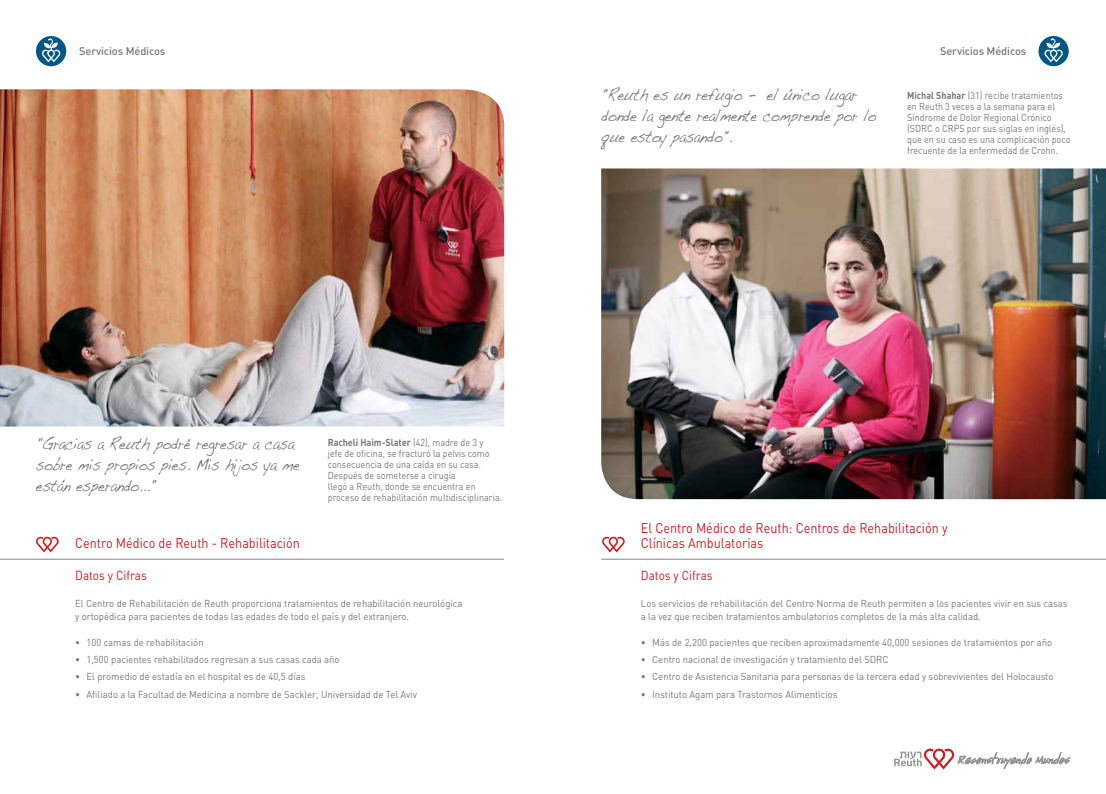
<style>
.page{position:relative;width:1106px;height:794px;background:#fff}
.page>*{position:absolute;margin:0;border:0;box-sizing:border-box;transform-origin:0 0}
.t1{font:17px/21px "Handwriting Dakota";letter-spacing:-.01em;color:#77787b;scale:.8 1}
.t2{font:14px/15px "DIN";color:#cd1e25;scale:.9 1}
.t3{font:13px "DIN";color:#cd1e25;scale:.9 1}
.t4{font:500 11px "DIN";letter-spacing:-.01em;color:#77787b}
.t5{font:10px/13px "DIN";color:#77787b;scale:.95 1}
.t6{font:10px/11px "DIN";color:#77787b;scale:.9 1}
.s1{font-weight:700}
</style>
<div class="page">
<svg style="left:36px;top:537px;width:23px;height:15px"></svg>
<svg style="left:602px;top:537px;width:22px;height:15px"></svg>
<hr style="left:0;top:559px;width:504px;height:1px;background:#808285">
<hr style="left:601px;top:559px;width:505px;height:1px;background:#808285">
<svg style="left:894px;top:748px;width:176px;height:21px"></svg>
<img style="left:0;top:89px;width:505px;height:337px">
<img style="left:601px;top:168px;width:505px;height:331px">
<div style="left:1038px;top:36px;width:30px;height:30px;background:#005684;border-radius:50%"></div>
<svg style="left:1044px;top:36px;width:18px;height:26px"></svg>
<div style="left:36px;top:36px;width:30px;height:30px;background:#005684;border-radius:50%"></div>
<svg style="left:42px;top:36px;width:18px;height:26px"></svg>
<p class="t4" style="left:79px;top:44px;width:88px">Servicios Médicos</p>
<p class="t4" style="left:940px;top:44px;width:88px">Servicios Médicos</p>
<h1 class="t1" style="left:601px;top:83px;width:345px">"Reuth es un refugio - el único lugar donde la gente realmente comprende por lo que estoy pasando".</h1>
<p class="t6" style="left:907px;top:90px;width:183px"><span class="s1">Michal Shahar</span> (31) recibe tratamientos en Reuth 3 veces a la semana para el Síndrome de Dolor Regional Crónico (SDRC o CRPS por sus siglas en inglés), que en su caso es una complicación poco frecuente de la enfermedad de Crohn.</p>
<h1 class="t1" style="left:36px;top:433px;width:331px">"Gracias a Reuth podré regresar a casa sobre mis propios pies. Mis hijos ya me están esperando..."</h1>
<p class="t6" style="left:328px;top:437px;width:195px"><span class="s1">Racheli Haim-Slater</span> (42), madre de 3 y<br>jefe de oficina, se fracturó la pelvis como consecuencia de una caída en su casa.<br>Después de someterse a cirugía<br>llegó a Reuth, donde se encuentra en proceso de rehabilitación multidisciplinaria.</p>
<h2 class="t2" style="left:75px;top:535px;width:251px">Centro Médico de Reuth - Rehabilitación</h2>
<h2 class="t2" style="left:641px;top:520px;width:342px">El Centro Médico de Reuth: Centros de Rehabilitación y<br>Clínicas Ambulatorias</h2>
<h3 class="t3" style="left:75px;top:567px;width:81px">Datos y Cifras</h3>
<h3 class="t3" style="left:641px;top:567px;width:81px">Datos y Cifras</h3>
<p class="t5" style="left:75px;top:596px;width:409px">El Centro de Rehabilitación de Reuth proporciona tratamientos de rehabilitación neurológica y ortopédica para pacientes de todas las edades de todo el país y del extranjero.</p>
<p class="t5" style="left:75px;top:635px;width:137px">• 100 camas de rehabilitación</p>
<p class="t5" style="left:75px;top:653px;width:280px">• 1,500 pacientes rehabilitados regresan a sus casas cada año</p>
<p class="t5" style="left:75px;top:670px;width:244px">• El promedio de estadía en el hospital es de 40,5 días</p>
<p class="t5" style="left:75px;top:687px;width:361px">• Afiliado a la Facultad de Medicina a nombre de Sackler, Universidad de Tel Aviv</p>
<p class="t5" style="left:641px;top:596px;width:450px">Los servicios de rehabilitación del Centro Norma de Reuth permiten a los pacientes vivir en sus casas a la vez que reciben tratamientos ambulatorios completos de la más alta calidad.</p>
<p class="t5" style="left:641px;top:635px;width:434px">• Más de 2,200 pacientes que reciben aproximadamente 40,000 sesiones de tratamientos por año</p>
<p class="t5" style="left:641px;top:653px;width:262px">• Centro nacional de investigación y tratamiento del SDRC</p>
<p class="t5" style="left:641px;top:670px;width:436px">• Centro de Asistencia Sanitaria para personas de la tercera edad y sobrevivientes del Holocausto</p>
<p class="t5" style="left:641px;top:687px;width:208px">• Instituto Agam para Trastornos Alimenticios</p>
</div>
